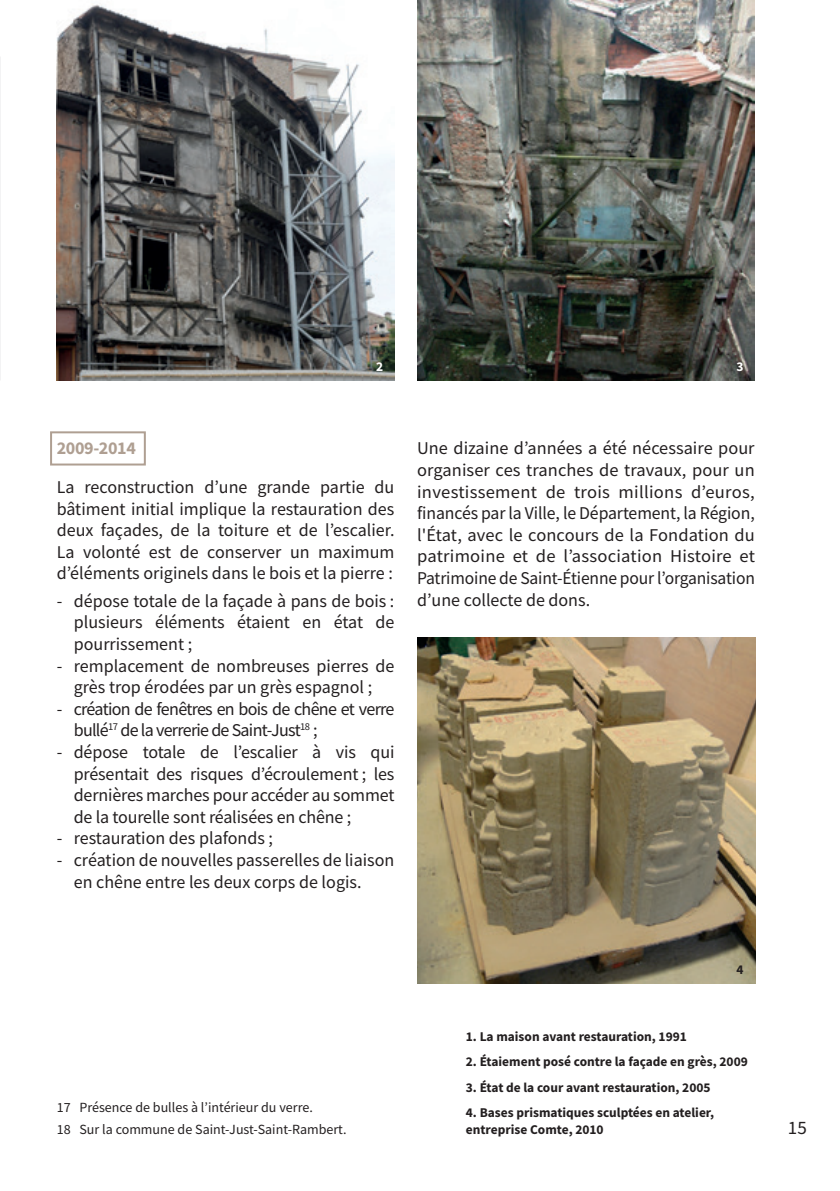
<style>
.page{position:relative;width:840px;height:1191px;background:#fff}
.page>*{position:absolute;margin:0;border:0;box-sizing:border-box;transform-origin:0 0}
.t1{font:19px "Source Sans Pro";color:#231f20}
.t2{font:18px/21.6px "Source Sans Pro";color:#231f20;text-align:justify}
.t3{font:18px/21.6px "Source Sans Pro";letter-spacing:-.04em;color:#231f20}
.t4{font:700 18px "Source Sans Pro";letter-spacing:-.02em;color:#af9f92}
.t5{font:14px/22.6px "Source Sans Pro";color:#231f20}
.t6{font:700 13.4px/17px "Source Sans Pro";color:#231f20}
.t7{font:700 13.4px "Source Sans Pro";color:#fff}
</style>
<div class="page">
<div style="left:50px;top:431px;width:96px;height:34px;border:2px solid #af9f92"></div>
<img style="left:57px;top:4px;width:337px;height:377px">
<img style="left:0;top:57px;width:1px;height:324px">
<img style="left:417px;top:0;width:337px;height:381px">
<img style="left:417px;top:637px;width:337px;height:347px">
<p class="t7" style="left:376px;top:357px;width:9px">2</p>
<p class="t7" style="left:736px;top:357px;width:9px">3</p>
<p class="t4" style="left:57px;top:436px;width:81px">2009-2014</p>
<p class="t2" style="left:57px;top:476px;width:339px">La reconstruction d’une grande partie du bâtiment initial implique la restauration des deux façades, de la toiture et de l’escalier.<br>La volonté est de conserver un maximum d’éléments originels dans le bois et la pierre :</p>
<p class="t2" style="left:74px;top:590px;width:322px;text-indent:-17px">- dépose totale de la façade à pans de bois : plusieurs éléments étaient en état de pourrissement ;</p>
<p class="t2" style="left:57px;top:654px;width:339px;text-align:center">- remplacement de nombreuses pierres de grès trop érodées par un grès espagnol ;</p>
<p class="t3" style="left:74px;top:698px;width:322px;text-indent:-17px">- création de fenêtres en bois de chêne et verre bullé<sup>17</sup> de la verrerie de Saint-Just<sup>18</sup> ;</p>
<p class="t2" style="left:74px;top:741px;width:322px;text-indent:-17px">- dépose totale de l’escalier à vis qui présentait des risques d’écroulement ; les dernières marches pour accéder au sommet de la tourelle sont réalisées en chêne ;</p>
<p class="t2" style="left:57px;top:827px;width:218px">- restauration des plafonds ;</p>
<p class="t2" style="left:74px;top:849px;width:322px;text-indent:-17px">- création de nouvelles passerelles de liaison en chêne entre les deux corps de logis.</p>
<p class="t2" style="left:417px;top:437px;width:339px">Une dizaine d’années a été nécessaire pour organiser ces tranches de travaux, pour un investissement de trois millions d’euros, financés par la Ville, le Département, la Région, l'État, avec le concours de la Fondation du patrimoine et de l’association Histoire et Patrimoine de Saint-Étienne pour l’organisation d’une collecte de dons.</p>
<p class="t5" style="left:57px;top:1095px;width:291px">17 Présence de bulles à l’intérieur du verre.<br>18 Sur la commune de Saint-Just-Saint-Rambert.</p>
<p class="t6" style="left:736px;top:961px;width:9px">4</p>
<p class="t6" style="left:465px;top:1027px;width:222px">1. La maison avant restauration, 1991</p>
<p class="t6" style="left:465px;top:1053px;width:283px">2. Étaiement posé contre la façade en grès, 2009</p>
<p class="t6" style="left:465px;top:1078px;width:246px">3. État de la cour avant restauration, 2005</p>
<p class="t6" style="left:465px;top:1104px;width:250px">4. Bases prismatiques sculptées en atelier, entreprise Comte, 2010</p>
<p class="t1" style="left:787px;top:1116px;width:21px">15</p>
</div>
